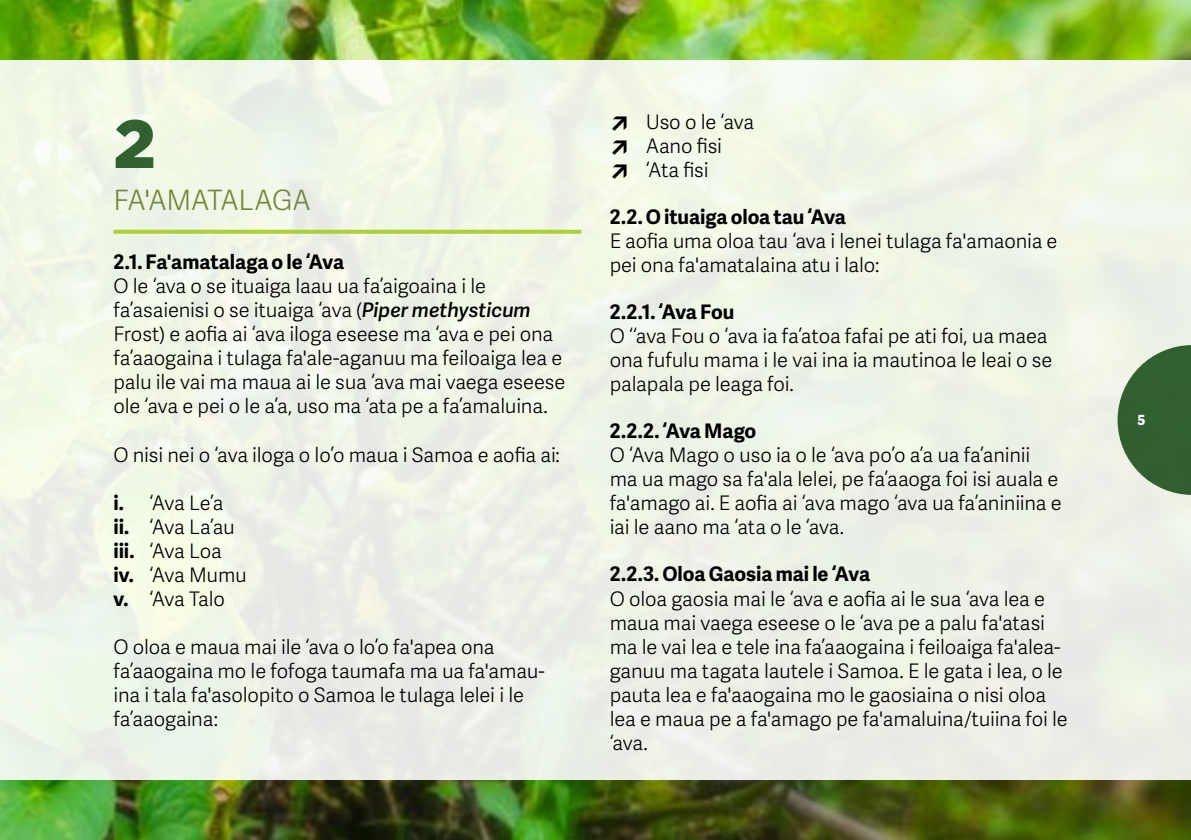
<style>
.page{position:relative;width:1191px;height:840px;background:#fff}
.page>*{position:absolute;margin:0;border:0;box-sizing:border-box;transform-origin:0 0}
.t1{font:900 68px "Gotham";color:#356537}
.t2{font:300 28px "Adelle Sans";letter-spacing:-.02em;color:#738637}
.t3{font:300 20px/24px "Adelle Sans";letter-spacing:-.005em;color:#000}
.t4{font:700 20px "Adelle Sans";letter-spacing:-.005em;color:#000}
.t5{font:800 14px "Adelle Sans";color:#fff}
.s1{font-weight:600;font-style:italic}
.s2{font-weight:700}
.s3{font-family:"DIN Pro";font-weight:900}
</style>
<div class="page">
<img style="left:0;top:0;width:1191px;height:839px">
<div style="left:0;top:60px;width:1191px;height:719px;background:#eef4e6"></div>
<svg style="left:113px;top:229px;width:468px;height:4px;background:#b9d656"></svg>
<svg style="left:1117px;top:345px;width:74px;height:149px"></svg>
<h1 class="t1" style="left:113px;top:97px;width:44px">2</h1>
<h2 class="t2" style="left:113px;top:180px;width:199px">FA'AMATALAGA</h2>
<p class="t4" style="left:113px;top:247px;width:232px">2.1. Fa'amatalaga o le ‘Ava</p>
<p class="t3" style="left:113px;top:273px;width:453px">O le ‘ava o se ituaiga laau ua fa’aigoaina i le fa’asaienisi o se ituaiga ‘ava (<span class="s1">Piper methysticum </span>Frost) e aofia ai ‘ava iloga eseese ma ‘ava e pei ona fa’aaogaina i tulaga fa'ale-aganuu ma feiloaiga lea e palu ile vai ma maua ai le sua ‘ava mai vaega eseese ole ‘ava e pei o le a’a, uso ma ‘ata pe a fa’amaluina.</p>
<p class="t3" style="left:113px;top:441px;width:448px">O nisi nei o ‘ava iloga o lo’o maua i Samoa e aofia ai:</p>
<p class="t3" style="left:113px;top:489px;width:135px"><span class="s2">i.</span> ‘Ava Le’a<br><span class="s2">ii.</span> ‘Ava La’au <span class="s2">iii.</span> ‘Ava Loa <span class="s2">iv.</span> ‘Ava Mumu <span class="s2">v.</span> ‘Ava Talo</p>
<p class="t3" style="left:113px;top:633px;width:433px">O oloa e maua mai ile ‘ava o lo’o fa'apea ona fa’aaogaina mo le fofoga taumafa ma ua fa'amau&shy;ina i tala fa'asolopito o Samoa le tulaga lelei i le fa’aaogaina:</p>
<p class="t3" style="left:609px;top:109px;width:146px"><span class="s3">↗</span> Uso o le ‘ava <span class="s3">↗</span> Aano fisi<br><span class="s3">↗</span> ‘Ata fisi</p>
<p class="t4" style="left:609px;top:202px;width:238px">2.2. O ituaiga oloa tau ‘Ava</p>
<p class="t3" style="left:609px;top:228px;width:449px">E aofia uma oloa tau ‘ava i lenei tulaga fa'amaonia e pei ona fa'amatalaina atu i lalo:</p>
<p class="t4" style="left:609px;top:297px;width:126px">2.2.1. ‘Ava Fou</p>
<p class="t3" style="left:609px;top:323px;width:444px">O ‘‘ava Fou o ‘ava ia fa’atoa fafai pe ati foi, ua maea ona fufulu mama i le vai ina ia mautinoa le leai o se palapala pe leaga foi.</p>
<p class="t4" style="left:609px;top:416px;width:148px">2.2.2. ‘Ava Mago</p>
<p class="t3" style="left:609px;top:442px;width:453px">O ‘Ava Mago o uso ia o le ‘ava po’o a’a ua fa’aninii ma ua mago sa fa'ala lelei, pe fa’aaoga foi isi auala e fa'amago ai. E aofia ai ‘ava mago ‘ava ua fa’aniniina e iai le aano ma ‘ata o le ‘ava.</p>
<p class="t4" style="left:609px;top:559px;width:262px">2.2.3. Oloa Gaosia mai le ‘Ava</p>
<p class="t3" style="left:609px;top:585px;width:459px">O oloa gaosia mai le ‘ava e aofia ai le sua ‘ava lea e maua mai vaega eseese o le ‘ava pe a palu fa'atasi ma le vai lea e tele ina fa’aaogaina i feiloaiga fa'alea&shy;ganuu ma tagata lautele i Samoa. E le gata i lea, o le pauta lea e fa'aaogaina mo le gaosiaina o nisi oloa lea e maua pe a fa'amago pe fa'amaluina/tuiina foi le ‘ava.</p>
<p class="t5" style="left:1137px;top:410px;width:9px">5</p>
</div>
